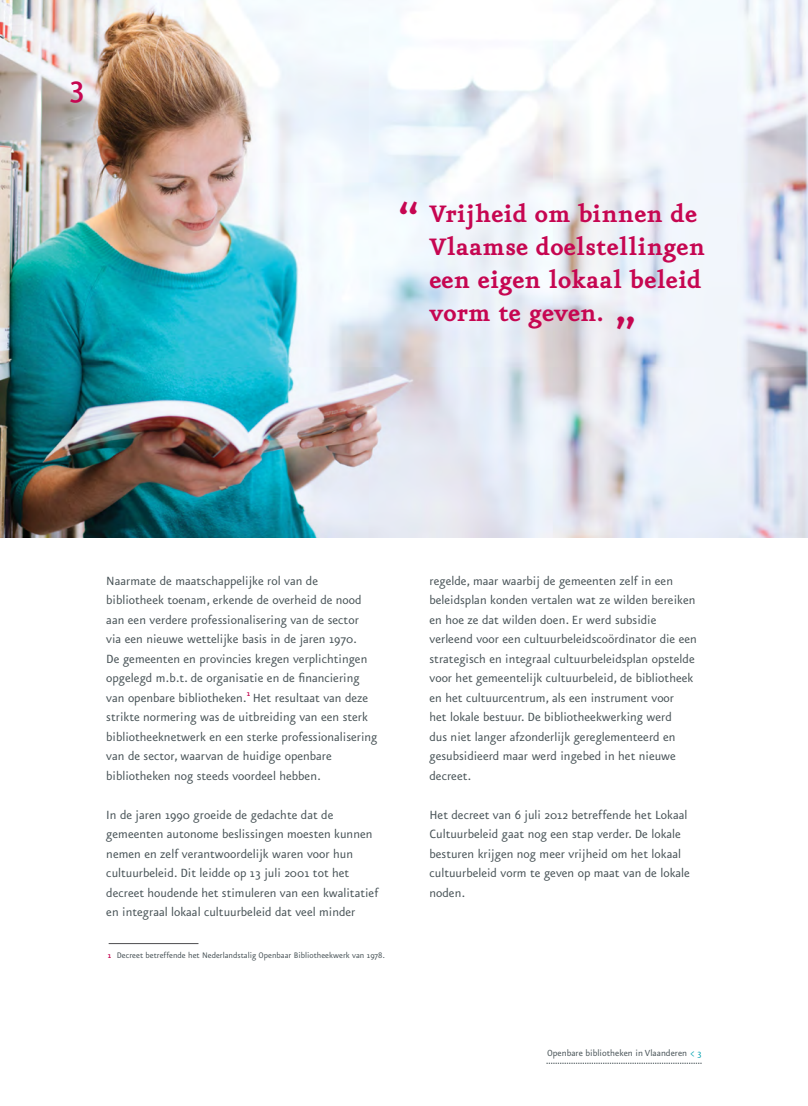
<style>
.page{position:relative;width:808px;height:1106px;background:#fff}
.page>*{position:absolute;margin:0;border:0;box-sizing:border-box;transform-origin:0 0}
.t1{font:700 48px "Eureka";color:#c60651}
.t2{font:500 36px "Eureka Sans";color:#c60651}
.t3{font:700 28.5px/33px "Eureka";color:#c60651}
.t4{font:14.25px/19.5px "Eureka Sans";color:#485357}
.t5{font:10.5px "Eureka Sans";color:#485357}
.t6{font:9.6px "Eureka Sans";color:#485357}
.s1{font-weight:500;color:#c60651}
.s2{font-family:"Eureka";color:#00a0af}
</style>
<div class="page">
<img style="left:0;top:0;width:808px;height:538px">
<hr style="left:109px;top:943px;width:89px;height:1px;background:#4d4d4f">
<svg style="left:546px;top:1063px;width:156px;height:1px"></svg>
<h2 class="t2" style="left:69px;top:68px;width:17px">3</h2>
<p class="t1" style="left:398px;top:200px;width:24px">“</p>
<p class="t3" style="left:429px;top:198px;width:277px">Vrijheid om binnen de<br>Vlaamse doelstellingen een eigen lokaal beleid vorm te geven.</p>
<p class="t1" style="left:614px;top:315px;width:24px">”</p>
<p class="t4" style="left:106px;top:571px;width:273px">Naarmate de maatschappelijke rol van de bibliotheek toenam, erkende de overheid de nood aan een verdere professionalisering van de sector<br>via een nieuwe wettelijke basis in de jaren 1970.<br>De gemeenten en provincies kregen verplichtingen opgelegd m.b.t. de organisatie en de financiering van openbare bibliotheken.<sup>1</sup> Het resultaat van deze strikte normering was de uitbreiding van een sterk bibliotheeknetwerk en een sterke professionalisering van de sector, waarvan de huidige openbare bibliotheken nog steeds voordeel hebben.</p>
<p class="t4" style="left:106px;top:805px;width:274px">In de jaren 1990 groeide de gedachte dat de gemeenten autonome beslissingen moesten kunnen nemen en zelf verantwoordelijk waren voor hun cultuurbeleid. Dit leidde op 13 juli 2001 tot het decreet houdende het stimuleren van een kwalitatief en integraal lokaal cultuurbeleid dat veel minder</p>
<p class="t6" style="left:108px;top:950px;width:279px"><span class="s1">1</span> Decreet betreffende het Nederlandstalig Openbaar Bibliotheekwerk van 1978.</p>
<p class="t4" style="left:429px;top:571px;width:269px">regelde, maar waarbij de gemeenten zelf in een beleidsplan konden vertalen wat ze wilden bereiken en hoe ze dat wilden doen. Er werd subsidie verleend voor een cultuurbeleidscoördinator die een strategisch en integraal cultuurbeleidsplan opstelde voor het gemeentelijk cultuurbeleid, de bibliotheek en het cultuurcentrum, als een instrument voor<br>het lokale bestuur. De bibliotheekwerking werd<br>dus niet langer afzonderlijk gereglementeerd en gesubsidieerd maar werd ingebed in het nieuwe decreet.</p>
<p class="t4" style="left:429px;top:805px;width:262px">Het decreet van 6 juli 2012 betreffende het Lokaal Cultuurbeleid gaat nog een stap verder. De lokale besturen krijgen nog meer vrijheid om het lokaal cultuurbeleid vorm te geven op maat van de lokale noden.</p>
<p class="t5" style="left:547px;top:1048px;width:156px">Openbare bibliotheken in Vlaanderen <span class="s2">&lt; 3</span></p>
</div>
